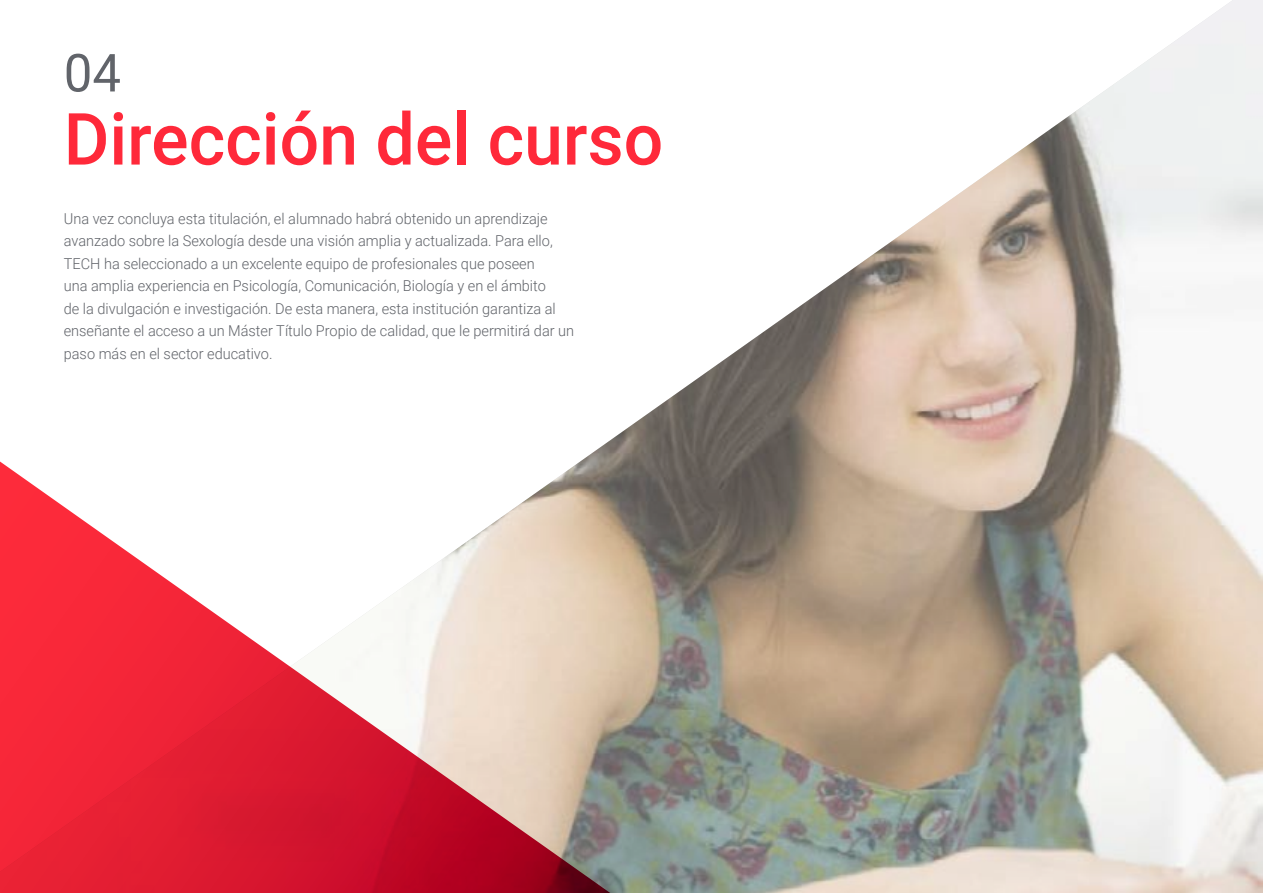
<style>
.page{position:relative;width:1263px;height:893px;background:#fff}
.page>*{position:absolute;margin:0;border:0;box-sizing:border-box;transform-origin:0 0}
.t1{font:500 72px "Roboto";color:#ff293a}
.t2{font:52.5px "Roboto";color:#61646a}
.t3{font:300 15px/22.5px "Roboto";color:#61646a}
</style>
<div class="page">
<img style="left:602px;top:0;width:661px;height:893px">
<svg style="left:0;top:446px;width:640px;height:447px"></svg>
<h2 class="t2" style="left:64px;top:36px;width:59px">04</h2>
<h1 class="t1" style="left:64px;top:89px;width:601px">Dirección del curso</h1>
<p class="t3" style="left:64px;top:207px;width:512px">Una vez concluya esta titulación, el alumnado habrá obtenido un aprendizaje avanzado sobre la Sexología desde una visión amplia y actualizada. Para ello, TECH ha seleccionado a un excelente equipo de profesionales que poseen<br>una amplia experiencia en Psicología, Comunicación, Biología y en el ámbito<br>de la divulgación e investigación. De esta manera, esta institución garantiza al enseñante el acceso a un Máster Título Propio de calidad, que le permitirá dar un paso más en el sector educativo.</p>
</div>
